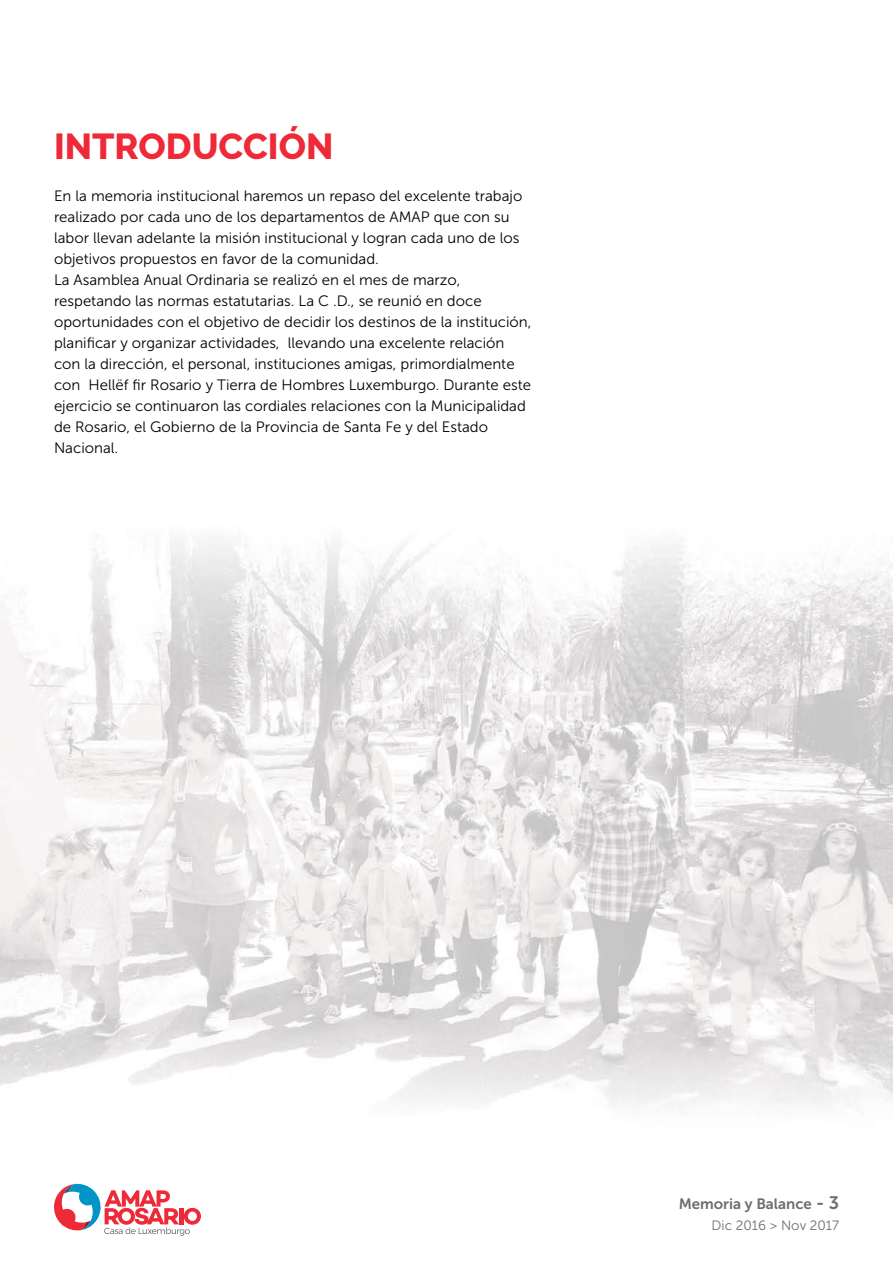
<style>
.page{position:relative;width:893px;height:1263px;background:#fff}
.page>*{position:absolute;margin:0;border:0;box-sizing:border-box;transform-origin:0 0}
.t1{font:800 36px "Raleway";color:#ee2938}
.t2{font:15px/21px "Museo Sans 300";color:#000}
.t3{font:15px "Museo Sans 700";color:#6d6e71}
.t4{font:13.5px "Museo Sans 300";color:#6d6e71}
.s1{font-size:18px}
</style>
<div class="page">
<img style="left:0;top:541px;width:893px;height:566px">
<svg style="left:54px;top:1183px;width:147px;height:53px"></svg>
<h1 class="t1" style="left:54px;top:126px;width:281px">INTRODUCCIÓN</h1>
<p class="t2" style="left:54px;top:185px;width:479px">En la memoria institucional haremos un repaso del excelente trabajo realizado por cada uno de los departamentos de AMAP que con su labor llevan adelante la misión institucional y logran cada uno de los objetivos propuestos en favor de la comunidad.<br>La Asamblea Anual Ordinaria se realizó en el mes de marzo, respetando las normas estatutarias. La C .D., se reunió en doce oportunidades con el objetivo de decidir los destinos de la institución, planificar y organizar actividades, llevando una excelente relación con la dirección, el personal, instituciones amigas, primordialmente con Hellëf fir Rosario y Tierra de Hombres Luxemburgo. Durante este ejercicio se continuaron las cordiales relaciones con la Municipalidad de Rosario, el Gobierno de la Provincia de Santa Fe y del Estado Nacional.</p>
<p class="t3" style="left:679px;top:1195px;width:162px">Memoria y Balance <span class="s1">- 3</span></p>
<p class="t4" style="left:712px;top:1218px;width:129px">Dic 2016 &gt; Nov 2017</p>
</div>
